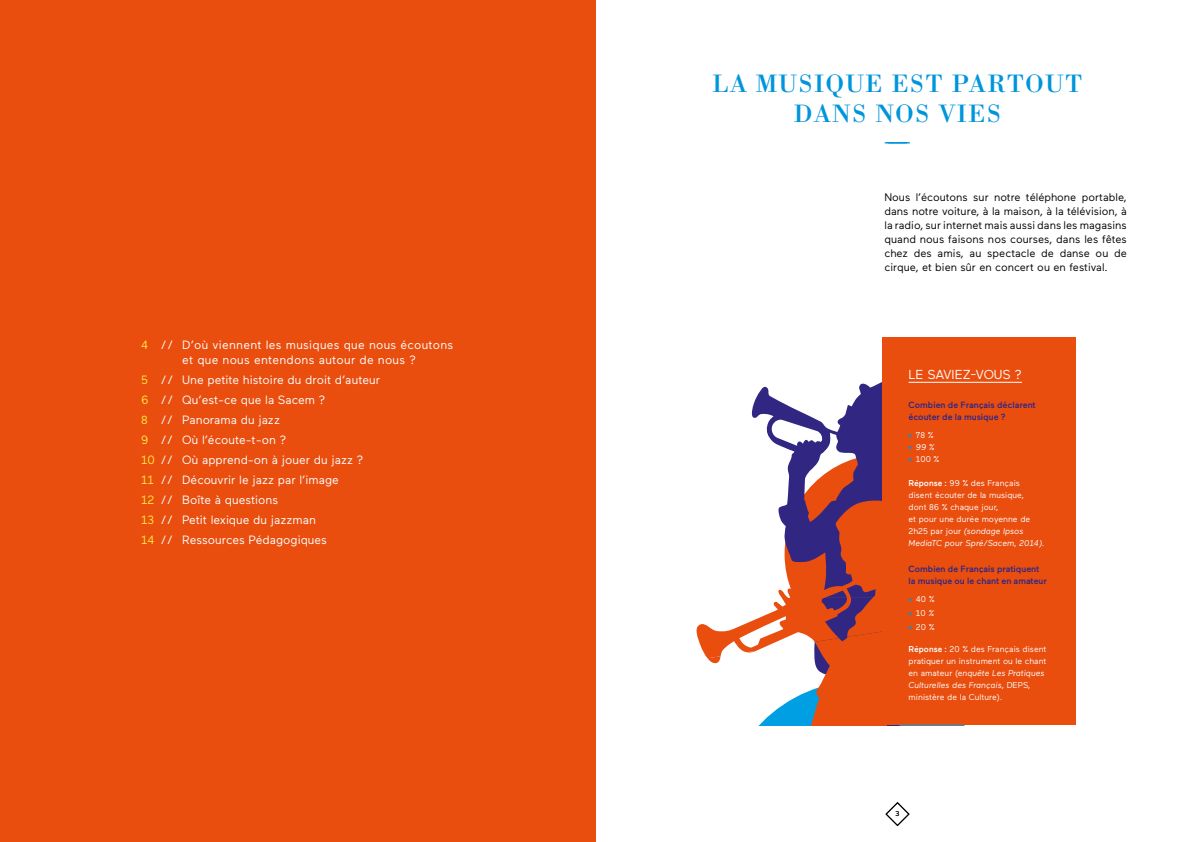
<style>
.page{position:relative;width:1191px;height:842px;background:#fff}
.page>*{position:absolute;margin:0;border:0;box-sizing:border-box;transform-origin:0 0}
.t1{font:27px "Rafale RU";color:#0095db}
.t2{font:26px/30px "Bodoni";letter-spacing:.045em;color:#0095db;text-align:center}
.t3{font:13px "Maax";color:#fff}
.t4{font:12px/20px "Maax";color:#fff}
.t5{font:12px/15px "Maax";letter-spacing:.02em;color:#fff;text-align:center}
.t6{font:11px/14px "Maax";color:#000;text-align:justify}
.t7{font:500 9px/12px "Maax";color:#312783}
.t8{font:8.5px/12px "Maax";color:#fff}
.t9{font:italic 8.5px "Maax";color:#fff}
.t10{font:7px "Maax";color:#000}
.s1{color:#ffe83f}
.s2{color:#0095db}
.s3{font-weight:500}
.s4{font-style:italic}
</style>
<div class="page">
<svg style="left:696px;top:382px;width:186px;height:343px"></svg>
<svg style="left:885px;top:802px;width:24px;height:24px"></svg>
<div style="left:0;top:0;width:595px;height:842px;background:#e94e0f"></div>
<div style="left:882px;top:337px;width:193px;height:388px;background:#e94e0f"></div>
<hr style="left:908px;top:382px;width:114px;height:1px;background:#fff">
<h3 class="t5" style="left:141px;top:338px;width:314px"><span class="s1">4</span> // D’où viennent les musiques que nous écoutons et que nous entendons autour de nous ?</h3>
<p class="t4" style="left:141px;top:370px;width:240px"><span class="s1">5</span> // Une petite histoire du droit d’auteur<br><span class="s1">6</span> // Qu’est-ce que la Sacem ?<br><span class="s1">8</span> // Panorama du jazz<br><span class="s1">9</span> // Où l’écoute-t-on ?<br><span class="s1">10</span> // Où apprend-on à jouer du jazz ?<br><span class="s1">11</span> // Découvrir le jazz par l’image<br><span class="s1">12</span> // Boîte à questions<br><span class="s1">13</span> // Petit lexique du jazzman<br><span class="s1">14</span> // Ressources Pédagogiques</p>
<h2 class="t2" style="left:712px;top:68px;width:371px">LA MUSIQUE EST PARTOUT<br>DANS NOS VIES</h2>
<h1 class="t1" style="left:884px;top:128px;width:28px">--------</h1>
<p class="t6" style="left:884px;top:190px;width:244px">Nous l’écoutons sur notre téléphone portable, dans notre voiture, à la maison, à la télévision, à la radio, sur internet mais aussi dans les magasins quand nous faisons nos courses, dans les fêtes chez des amis, au spectacle de danse ou de cirque, et bien sûr en concert ou en festival.</p>
<h3 class="t3" style="left:908px;top:368px;width:115px">LE SAVIEZ-VOUS ?</h3>
<p class="t7" style="left:908px;top:399px;width:129px">Combien de Français déclarent écouter de la musique ?</p>
<p class="t8" style="left:908px;top:429px;width:27px"><span class="s2">●</span> 78 %</p>
<p class="t9" style="left:908px;top:443px;width:28px"><span class="s2">●</span> 99 %</p>
<p class="t8" style="left:908px;top:453px;width:32px"><span class="s2">●</span> 100 %</p>
<p class="t8" style="left:908px;top:477px;width:137px"><span class="s3">Réponse :</span> 99 % des Français disent écouter de la musique,<br>dont 86 % chaque jour,<br>et pour une durée moyenne de<br>2h25 par jour <span class="s4">(sondage Ipsos<br>MediaTC pour Spré/Sacem, 2014)</span>.</p>
<p class="t7" style="left:908px;top:563px;width:140px">Combien de Français pratiquent la musique ou le chant en amateur</p>
<p class="t8" style="left:908px;top:593px;width:28px"><span class="s2">●</span> 40 %</p>
<p class="t8" style="left:908px;top:607px;width:27px"><span class="s2">●</span> 10 <span class="s4">%</span></p>
<p class="t8" style="left:908px;top:621px;width:28px"><span class="s2">●</span> 20 %</p>
<p class="t8" style="left:908px;top:643px;width:139px"><span class="s3">Réponse :</span> 20 % des Français disent pratiquer un instrument ou le chant en amateur (e<span class="s4">nquête Les Pratiques<br>Culturelles des Français</span>, DEPS, ministère de la Culture).</p>
<p class="t10" style="left:895px;top:810px;width:5px">3</p>
</div>
